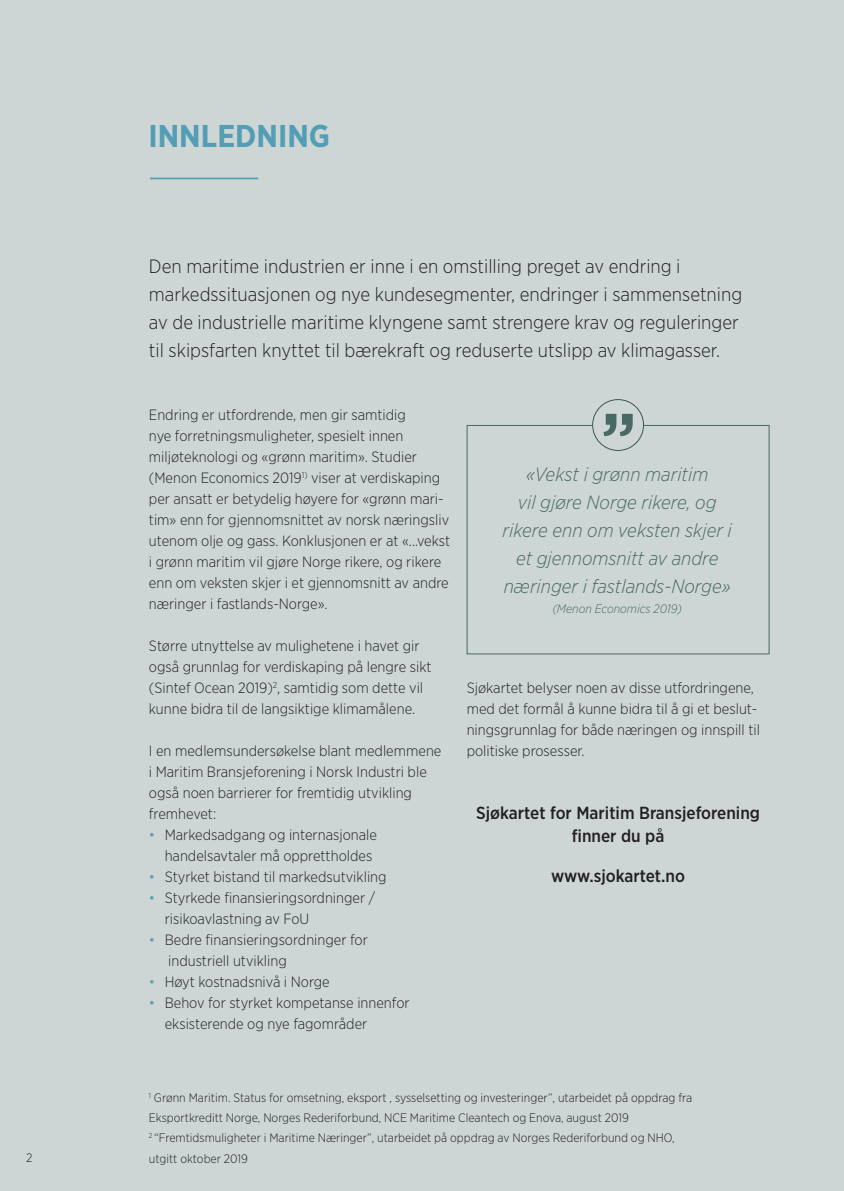
<style>
.page{position:relative;width:844px;height:1191px;background:#fff}
.page>*{position:absolute;margin:0;border:0;box-sizing:border-box;transform-origin:0 0}
.Overskrift{font:700 31.5px "Gotham Narrow";color:#539db5}
.Ingress{font:300 19.25px/28px "Gotham Narrow";color:#231f20}
.Ingress-2{font:italic 300 19.25px/28px "Gotham Narrow";color:#486965;text-align:center}
.Sitat{font:500 17.5px/22.8px "Gotham Narrow";color:#231f20;text-align:center}
.Brødtekst{font:300 14.88px/21px "Gotham Narrow";color:#231f20}
.Merknad{font:300 12.25px/20.1px "Gotham Narrow";color:#231f20}
.Merknad-2{font:italic 300 12.25px "Gotham Narrow";color:#486965}
.s1{color:#539db5}
</style>
<div class="page">
<div style="left:0;top:0;width:843px;height:1191px;background:#ced6d5"></div>
<hr style="left:150px;top:178px;width:108px;height:1px;background:#539db5">
<svg style="left:605px;top:414px;width:27px;height:10px"></svg>
<svg style="left:466px;top:424px;width:303px;height:231px"></svg>
<p class="Merknad" style="left:26px;top:1146px;width:8px">2</p>
<p class="Overskrift" style="left:148px;top:116px;width:183px">INNLEDNING</p>
<p class="Ingress" style="left:149px;top:252px;width:594px">Den maritime industrien er inne i en omstilling preget av endring i markedssituasjonen og nye kundesegmenter, endringer i sammensetning av de industrielle maritime klyngene samt strengere krav og reguleringer til skipsfarten knyttet til bærekraft og reduserte utslipp av klimagasser.</p>
<p class="Brødtekst" style="left:149px;top:404px;width:302px">Endring er utfordrende, men gir samtidig<br>nye forretningsmuligheter, spesielt innen miljøteknologi og «grønn maritim». Studier (Menon Economics 2019<sup>1)</sup> viser at verdiskaping per ansatt er betydelig høyere for «grønn mari&shy;tim» enn for gjennomsnittet av norsk næringsliv utenom olje og gass. Konklusjonen er at «...vekst i grønn maritim vil gjøre Norge rikere, og rikere enn om veksten skjer i et gjennomsnitt av andre næringer i fastlands-Norge».</p>
<p class="Brødtekst" style="left:149px;top:635px;width:284px">Større utnyttelse av mulighetene i havet gir også grunnlag for verdiskaping på lengre sikt (Sintef Ocean 2019)<sup>2</sup>, samtidig som dette vil kunne bidra til de langsiktige klimamålene.</p>
<p class="Brødtekst" style="left:149px;top:740px;width:294px">I en medlemsundersøkelse blant medlemmene i Maritim Bransjeforening i Norsk Industri ble også noen barrierer for fremtidig utvikling fremhevet:</p>
<p class="Brødtekst" style="left:165px;top:824px;width:214px;text-indent:-16px"><span class="s1">•</span> Markedsadgang og internasjonale handelsavtaler må opprettholdes</p>
<p class="Brødtekst" style="left:149px;top:866px;width:239px"><span class="s1">•</span> Styrket bistand til markedsutvikling</p>
<p class="Brødtekst" style="left:165px;top:887px;width:212px;text-indent:-16px"><span class="s1">•</span> Styrkede finansieringsordninger / risikoavlastning av FoU</p>
<p class="Brødtekst" style="left:168px;top:929px;width:201px;text-indent:-19px"><span class="s1">•</span> Bedre finansieringsordninger for industriell utvikling</p>
<p class="Brødtekst" style="left:149px;top:971px;width:182px"><span class="s1">•</span> Høyt kostnadsnivå i Norge</p>
<p class="Brødtekst" style="left:165px;top:992px;width:246px;text-indent:-16px"><span class="s1">•</span> Behov for styrket kompetanse innenfor eksisterende og nye fagområder</p>
<p class="Ingress-2" style="left:502px;top:460px;width:231px">«Vekst i grønn maritim<br>vil gjøre Norge rikere, og rikere enn om veksten skjer i et gjennomsnitt av andre næringer i fastlands-Norge»</p>
<p class="Merknad-2" style="left:552px;top:601px;width:131px">(Menon Economics 2019)</p>
<p class="Brødtekst" style="left:466px;top:677px;width:295px">Sjøkartet belyser noen av disse utfordringene, med det formål å kunne bidra til å gi et beslut&shy;ningsgrunnlag for både næringen og innspill til politiske prosesser.</p>
<p class="Sitat" style="left:476px;top:801px;width:285px">Sjøkartet for Maritim Bransjeforening finner du på</p>
<p class="Sitat" style="left:551px;top:864px;width:135px">www.sjokartet.no</p>
<p class="Merknad" style="left:149px;top:1087px;width:544px"><sup>1</sup> Grønn Maritim. Status for omsetning, eksport , sysselsetting og investeringer”, utarbeidet på oppdrag fra<br>Eksportkreditt Norge, Norges Rederiforbund, NCE Maritime Cleantech og Enova, august 2019</p>
<p class="Merknad" style="left:149px;top:1127px;width:527px"><sup>2</sup> “Fremtidsmuligheter i Maritime Næringer”, utarbeidet på oppdrag av Norges Rederiforbund og NHO, utgitt oktober 2019</p>
</div>
